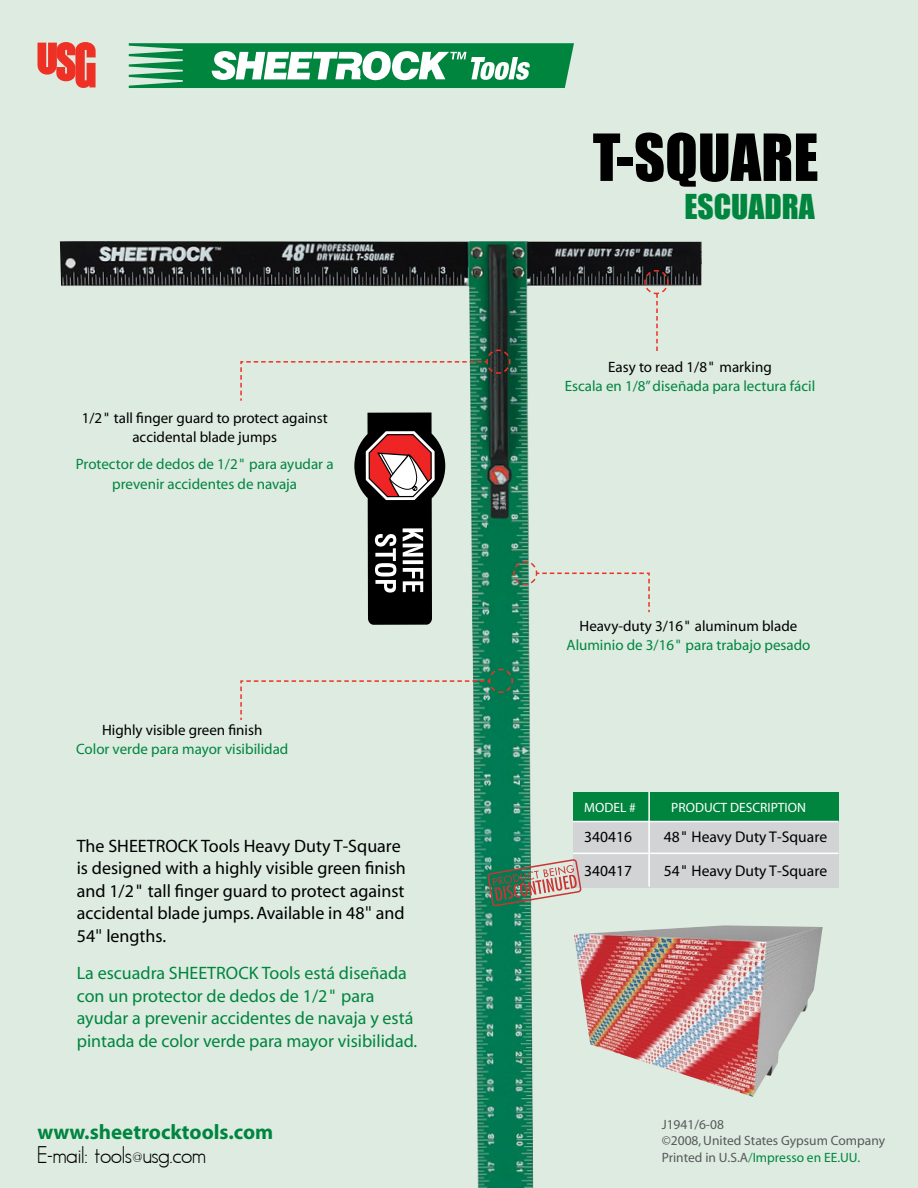
<style>
.page{position:relative;width:918px;height:1188px;background:#ddebe0}
.page>*{position:absolute;margin:0;border:0;box-sizing:border-box;transform-origin:0 0}
.t1{font:60px "Impact";color:#000}
.t2{font:31.5px "Impact";color:#00853f}
.t3{font:24px "MAXIMO";color:#000}
.t4{font:700 21px "Myriad";color:#00853f}
.t5{font:18px/22.5px "Myriad";color:#000}
.t6{font:18px/22.5px "Myriad";color:#00853f}
.t7{font:15.6px "Myriad";color:#000}
.t8{font:15px/19.5px "Myriad";color:#00853f;text-align:center}
.t9{font:15px/19.5px "Myriad";color:#000;text-align:center}
.t10{font:13.5px/16.2px "Myriad";color:#58595b}
.t11{font:13.5px "Myriad";color:#fff}
.s1{font-family:"Syntax"}
.s2{font-family:"Helvetica Neue";font-stretch:condensed}
.s3{color:#000}
.s4{font-family:"Syntax";color:#000}
.s5{color:#1c9557}
.s6{color:#00853f}
</style>
<div class="page">
<img style="left:60px;top:241px;width:642px;height:947px">
<svg style="left:38px;top:42px;width:58px;height:46px"></svg>
<svg style="left:129px;top:43px;width:445px;height:45px;background:#50ab7b"></svg>
<svg style="left:354px;top:413px;width:91px;height:212px"></svg>
<svg style="left:240px;top:349px;width:271px;height:53px"></svg>
<svg style="left:240px;top:668px;width:274px;height:53px"></svg>
<svg style="left:512px;top:560px;width:139px;height:54px"></svg>
<svg style="left:644px;top:269px;width:25px;height:82px"></svg>
<div style="left:573px;top:792px;width:265px;height:30px;background:#00853f"></div>
<div style="left:573px;top:822px;width:265px;height:65px;background:#d1d3d4"></div>
<hr style="left:573px;top:821px;width:266px;height:1px;background:#fff">
<hr style="left:573px;top:853px;width:266px;height:1px;background:#fff">
<hr style="left:648px;top:792px;width:2px;height:95px;background:#fff">
<img style="left:574px;top:925px;width:249px;height:172px">
<svg style="left:486px;top:858px;width:96px;height:50px"></svg>
<p class="t9" style="left:82px;top:409px;width:247px">1/2<span class="s1">"</span> tall finger guard to protect against accidental blade jumps</p>
<p class="t8" style="left:76px;top:455px;width:259px">Protector de dedos de 1/2<span class="s1">"</span> para ayudar a prevenir accidentes de navaja</p>
<p class="t9" style="left:102px;top:721px;width:162px">Highly visible green finish</p>
<p class="t8" style="left:76px;top:740px;width:214px">Color verde para mayor visibilidad</p>
<p class="t5" style="left:77px;top:835px;width:331px">The SHEETROCK Tools Heavy Duty T-Square is designed with a highly visible green finish and 1/2<span class="s1">"</span> tall finger guard to protect against accidental blade jumps. Available in 48<span class="s2">"</span> and 54<span class="s2">"</span> lengths.</p>
<p class="t6" style="left:77px;top:963px;width:342px">La escuadra SHEETROCK Tools está diseñada con un protector de dedos de 1/2<span class="s1">"</span> para ayudar a prevenir accidentes de navaja y está pintada de color verde para mayor visibilidad.</p>
<h3 class="t4" style="left:38px;top:1121px;width:237px">www.sheetrocktools.com</h3>
<h3 class="t3" style="left:38px;top:1142px;width:170px">E-mail: tools@usg.com</h3>
<h1 class="t1" style="left:593px;top:120px;width:227px">T-SQUARE</h1>
<h2 class="t2" style="left:684px;top:187px;width:132px">ESCUADRA</h2>
<p class="t8" style="left:565px;top:358px;width:252px"><span class="s3">Easy to read 1/8</span><span class="s4">"</span> <span class="s3">marking<br></span>Escala en 1/8” diseñada para lectura fácil</p>
<p class="t8" style="left:567px;top:617px;width:245px"><span class="s3">Heavy-duty 3/16</span><span class="s4">"</span> <span class="s3">aluminum blade<br></span>Aluminio de 3/16<span class="s1">"</span> para trabajo pesado</p>
<p class="t11" style="left:584px;top:801px;width:53px">MODEL #</p>
<p class="t11" style="left:671px;top:801px;width:136px">PRODUCT DESCRIPTION</p>
<p class="t7" style="left:584px;top:829px;width:49px">340416</p>
<p class="t7" style="left:664px;top:829px;width:165px">48<span class="s1">"</span> Heavy Duty T-Square</p>
<p class="t7" style="left:584px;top:863px;width:49px">340417</p>
<p class="t7" style="left:664px;top:863px;width:165px">54<span class="s1">"</span> Heavy Duty T-Square</p>
<p class="t10" style="left:662px;top:1117px;width:225px">J1941/6-08<br>©2008, United States Gypsum Company<br>Printed in U.S.A<span class="s5">/</span><span class="s6">Impresso en EE.UU.</span></p>
</div>
